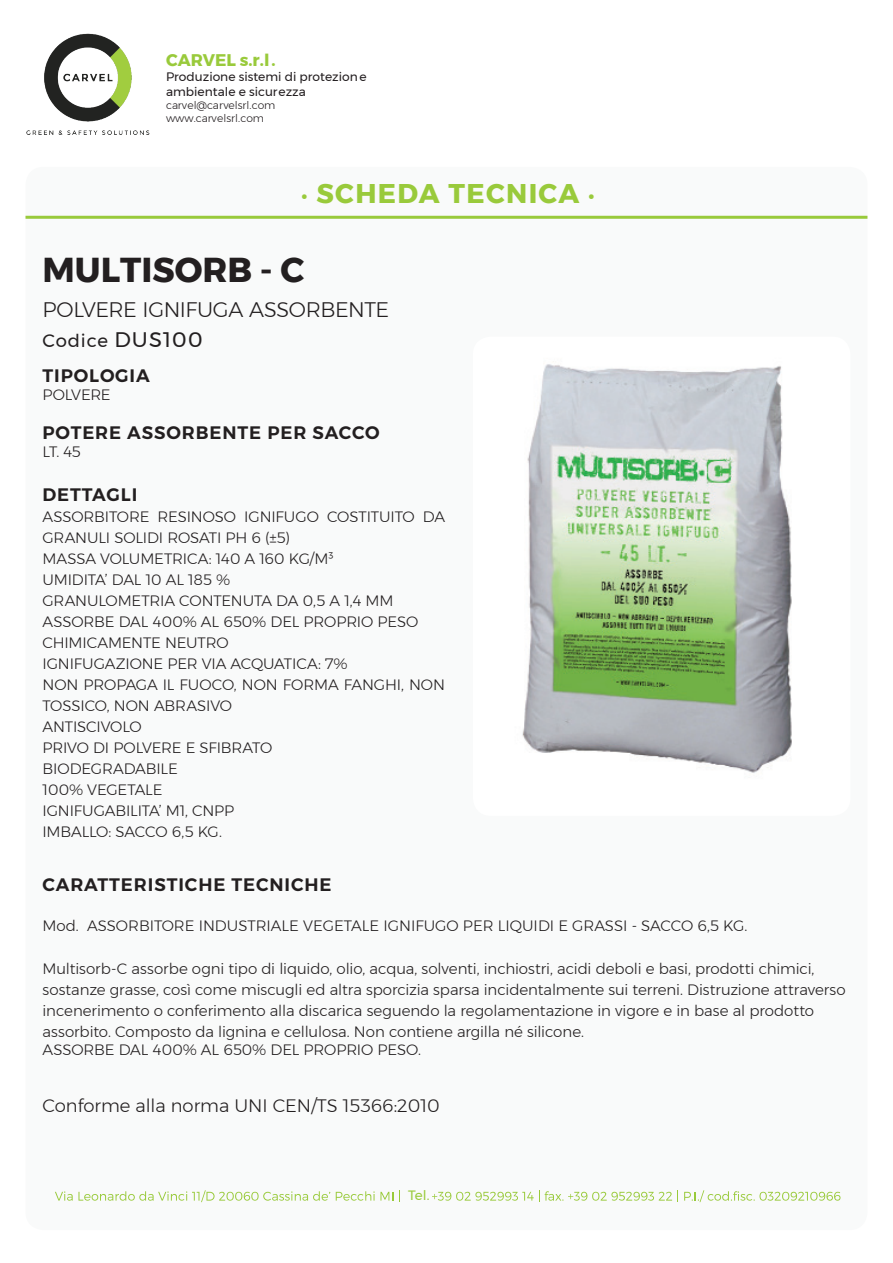
<style>
.page{position:relative;width:893px;height:1263px;background:#fff}
.page>*{position:absolute;margin:0;border:0;box-sizing:border-box;transform-origin:0 0}
.t1{font:700 34.5px "Montserrat";color:#231f20}
.t2{font:700 27px "Montserrat";letter-spacing:.05em;color:#99ca3b}
.t3{font:300 21px "Montserrat";letter-spacing:-.02em;color:#231f20}
.t4{font:600 18px "Montserrat";letter-spacing:.05em;color:#231f20}
.t5{font:300 18px "Montserrat";color:#231f20}
.t6{font:18px "Montserrat";letter-spacing:.05em;color:#231f20}
.t7{font:700 16.8px "Montserrat";color:#99ca3b}
.t8{font:300 15px/21px "Montserrat";letter-spacing:-.005em;color:#231f20}
.t9{font:13.5px "Montserrat";color:#99ca3b}
.t10{font:12.3px/14.7px "Montserrat";color:#221d1f}
.t11{font:300 10.65px/12.9px "Montserrat";color:#221d1f}
.s1{font-size:21px}
</style>
<div class="page">
<img style="left:26px;top:33px;width:124px;height:101px">
<div style="left:26px;top:167px;width:841px;height:1063px;background:#f9fafa;border-radius:18px"></div>
<svg style="left:26px;top:216px;width:841px;height:3px;background:#a0cd49"></svg>
<svg style="left:55px;top:1190px;width:275px;height:12px"></svg>
<svg style="left:336px;top:1191px;width:57px;height:10px"></svg>
<svg style="left:399px;top:1190px;width:1px;height:12px"></svg>
<svg style="left:432px;top:1190px;width:246px;height:12px"></svg>
<svg style="left:684px;top:1190px;width:156px;height:12px"></svg>
<div style="left:473px;top:337px;width:377px;height:479px;background:#fff;border-radius:18px"></div>
<img style="left:522px;top:364px;width:270px;height:409px">
<p class="t7" style="left:166px;top:47px;width:111px">CARVEL S.R.L.</p>
<p class="t10" style="left:166px;top:69px;width:202px">Produzione sistemi di protezione ambientale e sicurezza</p>
<p class="t11" style="left:166px;top:98px;width:111px">carvel@carvelsrl.com www.carvelsrl.com</p>
<h2 class="t2" style="left:301px;top:172px;width:295px">. SCHEDA TECNICA .</h2>
<h1 class="t1" style="left:43px;top:242px;width:263px">MULTISORB - C</h1>
<h3 class="t3" style="left:43px;top:293px;width:348px">POLVERE IGNIFUGA ASSORBENTE</h3>
<p class="t6" style="left:43px;top:326px;width:162px">Codice <span class="s1">DUS100</span></p>
<p class="t4" style="left:43px;top:361px;width:109px">TIPOLOGIA</p>
<p class="t8" style="left:43px;top:384px;width:70px">POLVERE</p>
<p class="t4" style="left:43px;top:419px;width:339px">POTERE ASSORBENTE PER SACCO</p>
<p class="t8" style="left:43px;top:441px;width:40px">LT. 45</p>
<p class="t4" style="left:43px;top:480px;width:96px">DETTAGLI</p>
<p class="t8" style="left:43px;top:506px;width:404px">ASSORBITORE RESINOSO IGNIFUGO COSTITUITO DA<br>GRANULI SOLIDI ROSATI PH 6 (±5)<br>MASSA VOLUMETRICA: 140 A 160 KG/M³<br>UMIDITA’ DAL 10 AL 185 %<br>GRANULOMETRIA CONTENUTA DA 0,5 A 1,4 MM<br>ASSORBE DAL 400% AL 650% DEL PROPRIO PESO<br>CHIMICAMENTE NEUTRO<br>IGNIFUGAZIONE PER VIA ACQUATICA: 7%<br>NON PROPAGA IL FUOCO, NON FORMA FANGHI, NON<br>TOSSICO, NON ABRASIVO<br>ANTISCIVOLO<br>PRIVO DI POLVERE E SFIBRATO<br>BIODEGRADABILE<br>100% VEGETALE<br>IGNIFUGABILITA’ M1, CNPP<br>IMBALLO: SACCO 6,5 KG.</p>
<p class="t4" style="left:43px;top:871px;width:291px">CARATTERISTICHE TECNICHE</p>
<p class="t8" style="left:43px;top:915px;width:706px">Mod. ASSORBITORE INDUSTRIALE VEGETALE IGNIFUGO PER LIQUIDI E GRASSI - SACCO 6,5 KG.</p>
<p class="t8" style="left:43px;top:957px;width:805px">Multisorb-C assorbe ogni tipo di liquido, olio, acqua, solventi, inchiostri, acidi deboli e basi, prodotti chimici, sostanze grasse, così come miscugli ed altra sporcizia sparsa incidentalmente sui terreni. Distruzione attraverso incenerimento o conferimento alla discarica seguendo la regolamentazione in vigore e in base al prodotto assorbito. Composto da lignina e cellulosa. Non contiene argilla né silicone.</p>
<p class="t8" style="left:43px;top:1038px;width:380px">ASSORBE DAL 400% AL 650% DEL PROPRIO PESO.</p>
<p class="t5" style="left:43px;top:1092px;width:399px">Conforme alla norma UNI CEN/TS 15366:2010</p>
<p class="t9" style="left:408px;top:1185px;width:23px">Tel.</p>
</div>
